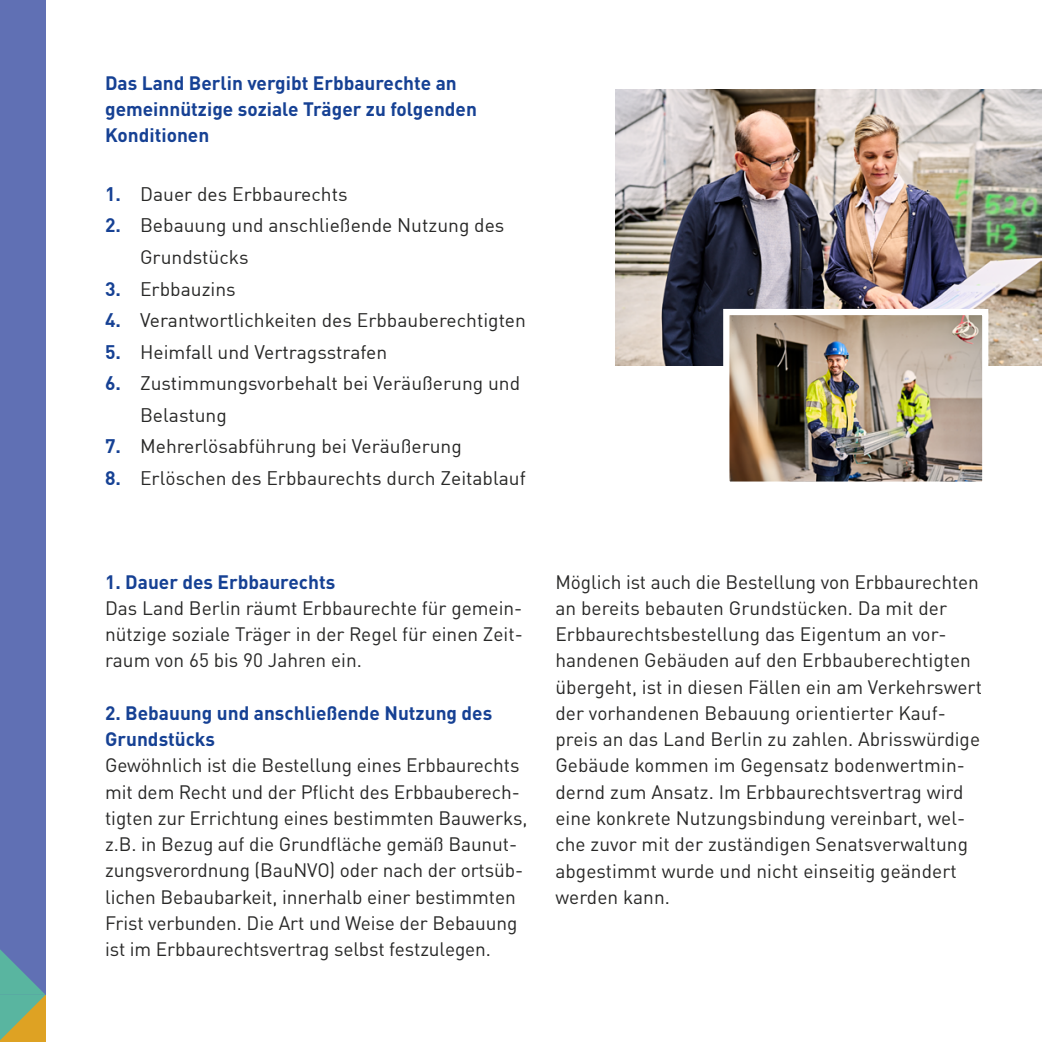
<style>
.page{position:relative;width:1042px;height:1042px;background:#fff}
.page>*{position:absolute;margin:0;border:0;box-sizing:border-box;transform-origin:0 0}
._21x21cm_Liste{font:19.25px/26.2px "DIN Pro";letter-spacing:-.005em;color:#282827}
.t1{font:19.25px/31.5px "DIN";color:#282827}
.Liste_3{font:700 19.25px/26.2px "DIN Pro";color:#164194}
.Liste_7{font:19.25px/26.2px "DIN Pro";color:#282827;text-align:justify}
.s1{font-weight:700;color:#164194}
</style>
<div class="page">
<img style="left:615px;top:89px;width:427px;height:276px">
<img style="left:730px;top:316px;width:251px;height:165px">
<div style="left:723px;top:309px;width:265px;height:179px;border:6px solid #fff"></div>
<div style="left:0;top:0;width:46px;height:995px;background:#6070b4"></div>
<svg style="left:0;top:949px;width:46px;height:91px"></svg>
<h2 class="Liste_3" style="left:105px;top:68px;width:373px">Das Land Berlin vergibt Erbbaurechte an gemeinnützige soziale Träger zu folgenden<br>Konditionen</h2>
<p class="t1" style="left:105px;top:178px;width:244px"><span class="s1">1.</span> Dauer des Erbbaurechts</p>
<p class="t1" style="left:140px;top:209px;width:366px;text-indent:-35px"><span class="s1">2.</span> Bebauung und anschließende Nutzung des<br>Grundstücks</p>
<p class="t1" style="left:105px;top:272px;width:132px"><span class="s1">3.</span> Erbbauzins</p>
<p class="t1" style="left:105px;top:304px;width:422px"><span class="s1">4.</span> Verantwortlichkeiten des Erbbauberechtigten</p>
<p class="t1" style="left:105px;top:335px;width:283px"><span class="s1">5.</span> Heimfall und Vertragsstrafen</p>
<p class="t1" style="left:140px;top:367px;width:382px;text-indent:-35px"><span class="s1">6.</span> Zustimmungsvorbehalt bei Veräußerung und<br>Belastung</p>
<p class="t1" style="left:105px;top:430px;width:358px"><span class="s1">7.</span> Mehrerlösabführung bei Veräußerung</p>
<p class="t1" style="left:105px;top:461px;width:422px"><span class="s1">8.</span> Erlöschen des Erbbaurechts durch Zeitablauf</p>
<h3 class="Liste_3" style="left:105px;top:567px;width:232px">1. Dauer des Erbbaurechts</h3>
<p class="Liste_7" style="left:105px;top:593px;width:419px">Das Land Berlin räumt Erbbaurechte für gemein&shy;nützige soziale Träger in der Regel für einen Zeit&shy;raum von 65 bis 90 Jahren ein.</p>
<h3 class="Liste_3" style="left:105px;top:698px;width:389px">2. Bebauung und anschließende Nutzung des<br>Grundstücks</h3>
<p class="_21x21cm_Liste" style="left:105px;top:751px;width:424px">Gewöhnlich ist die Bestellung eines Erbbaurechts mit dem Recht und der Pflicht des Erbbauberech&shy;tigten zur Errichtung eines bestimmten Bauwerks, z.B. in Bezug auf die Grundfläche gemäß Baunut&shy;zungsverordnung (BauNVO) oder nach der ortsüb&shy;lichen Bebaubarkeit, innerhalb einer bestimmten Frist verbunden. Die Art und Weise der Bebauung ist im Erbbaurechtsvertrag selbst festzulegen.</p>
<p class="_21x21cm_Liste" style="left:555px;top:567px;width:428px">Möglich ist auch die Bestellung von Erbbaurechten an bereits bebauten Grundstücken. Da mit der Erbbaurechtsbestellung das Eigentum an vor&shy;handenen Gebäuden auf den Erbbauberechtigten übergeht, ist in diesen Fällen ein am Verkehrswert der vorhandenen Bebauung orientierter Kauf&shy;preis an das Land Berlin zu zahlen. Abrisswürdige Gebäude kommen im Gegensatz bodenwertmin&shy;dernd zum Ansatz. Im Erbbaurechtsvertrag wird eine konkrete Nutzungsbindung vereinbart, wel&shy;che zuvor mit der zuständigen Senatsverwaltung abgestimmt wurde und nicht einseitig geändert werden kann.</p>
</div>
